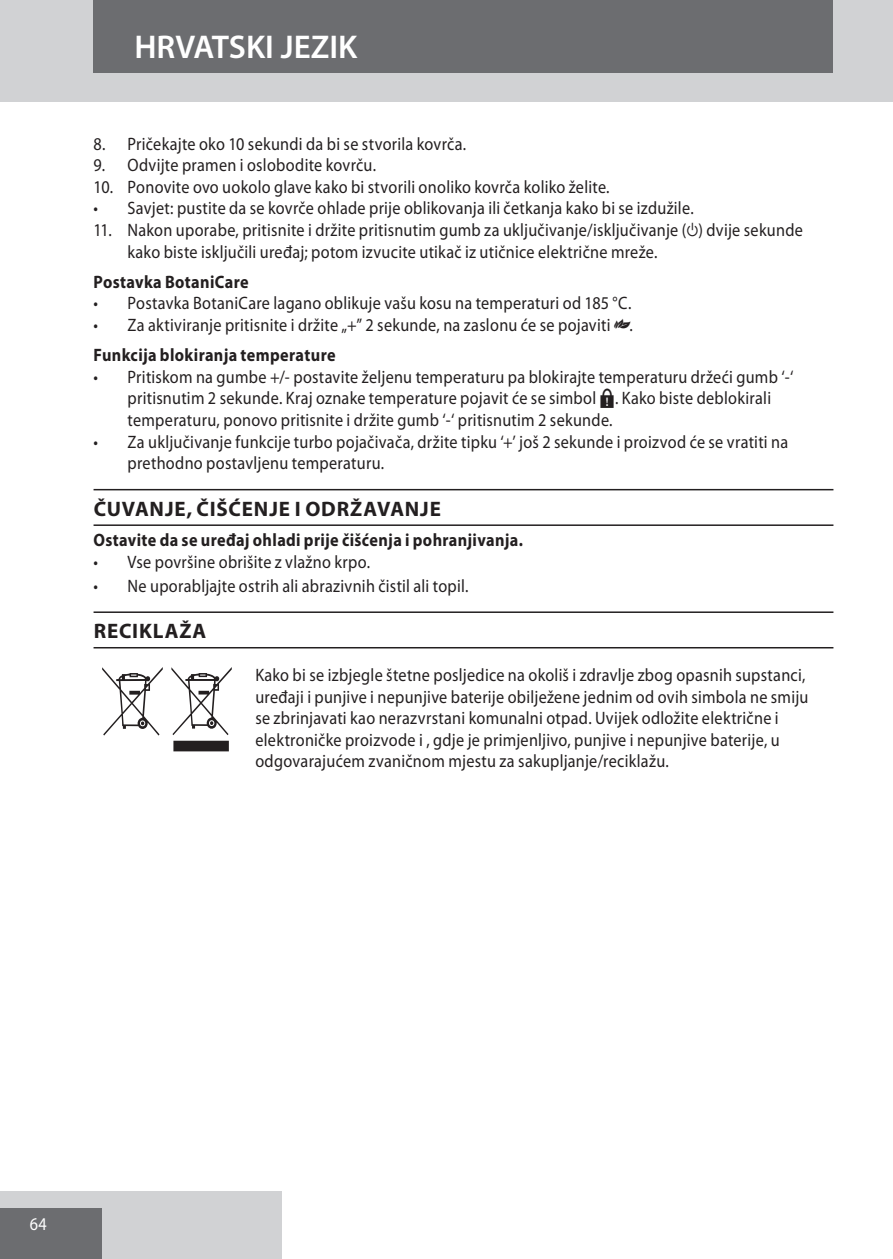
<style>
.page{position:relative;width:893px;height:1259px;background:#fff}
.page>*{position:absolute;margin:0;border:0;box-sizing:border-box;transform-origin:0 0}
.default{font:120px "Myriad Mine";color:#231f20;scale:.9 1}
.t1{font:600 33px "Myriad Pro";color:#fff}
.heading{font:700 21px "Myriad Pro";letter-spacing:.04em;color:#231f20}
.default-2{font:18px/21.6px "Myriad Pro";letter-spacing:.015em;color:#231f20;scale:.9 1}
.default-3{font:700 18px "Myriad Pro";letter-spacing:.02em;color:#231f20;scale:.9 1}
.Subheading{font:700 18px "Myriad Pro";letter-spacing:.02em;color:#231f20;scale:.9 1}
.t2{font:18px "Myriad Pro";color:#fff;scale:.9 1}
.s1{font-family:"Myriad Dribsn Drabs"}
.s2{font-family:"Myriad More"}
.s3{font-family:"Myriad Points"}
</style>
<div class="page">
<div style="left:0;top:0;width:893px;height:102px;background:#d1d2d4"></div>
<div style="left:0;top:1191px;width:282px;height:68px;background:#d1d2d4"></div>
<div style="left:0;top:1208px;width:102px;height:51px;background:#6c6d70"></div>
<div style="left:94px;top:0;width:739px;height:73px;background:#6c6d70"></div>
<hr style="left:94px;top:489px;width:739px;height:1px;background:#231f20">
<hr style="left:94px;top:524px;width:739px;height:2px;background:#231f20">
<hr style="left:94px;top:611px;width:739px;height:2px;background:#231f20">
<hr style="left:94px;top:647px;width:739px;height:1px;background:#231f20">
<p class="t1" style="left:134px;top:28px;width:224px">HRVATSKI JEZIK</p>
<p class="default-2" style="left:94px;top:133px;width:416px">8. Pričekajte oko 10 sekundi da bi se stvorila kovrča.</p>
<p class="default-2" style="left:94px;top:155px;width:316px">9. Odvijte pramen i oslobodite kovrču.</p>
<p class="default-2" style="left:94px;top:176px;width:575px">10. Ponovite ovo uokolo glave kako bi stvorili onoliko kovrča koliko želite.</p>
<p class="default-2" style="left:94px;top:198px;width:668px">• Savjet: pustite da se kovrče ohlade prije oblikovanja ili četkanja kako bi se izdužile.</p>
<p class="default-2" style="left:128px;top:219px;width:752px;text-indent:-34px">11. Nakon uporabe, pritisnite i držite pritisnutim gumb za uključivanje/isključivanje (<span class="s1">C</span>) dvije sekunde kako biste isključili uređaj; potom izvucite utikač iz utičnice električne mreže.</p>
<p class="Subheading" style="left:94px;top:272px;width:174px">Postavka BotaniCare</p>
<p class="default-2" style="left:94px;top:293px;width:599px">• Postavka BotaniCare lagano oblikuje vašu kosu na temperaturi od 185 °C.</p>
<p class="default-2" style="left:94px;top:314px;width:601px">• Za aktiviranje pritisnite i držite „+” 2 sekunde, na zaslonu će se pojaviti <span class="s2">L</span>.</p>
<p class="Subheading" style="left:94px;top:345px;width:271px">Funkcija blokiranja temperature</p>
<p class="default-2" style="left:128px;top:366px;width:741px;text-indent:-34px">• Pritiskom na gumbe +/- postavite željenu temperaturu pa blokirajte temperaturu držeći gumb ‘-‘ pritisnutim 2 sekunde. Kraj oznake temperature pojavit će se simbol <span class="s3">B</span>. Kako biste deblokirali temperaturu, ponovo pritisnite i držite gumb ‘-‘ pritisnutim 2 sekunde.</p>
<p class="default-2" style="left:128px;top:431px;width:735px;text-indent:-34px">• Za uključivanje funkcije turbo pojačivača, držite tipku ‘+’ još 2 sekunde i proizvod će se vratiti na prethodno postavljenu temperaturu.</p>
<p class="heading" style="left:94px;top:497px;width:349px">ČUVANJE, ČIŠĆENJE I ODRŽAVANJE</p>
<p class="default-3" style="left:94px;top:530px;width:479px">Ostavite da se uređaj ohladi prije čišćenja i pohranjivanja.</p>
<p class="default-2" style="left:94px;top:551px;width:309px">• Vse površine obrišite z vlažno krpo.</p>
<p class="default-2" style="left:94px;top:575px;width:418px">• Ne uporabljajte ostrih ali abrazivnih čistil ali topil.</p>
<p class="heading" style="left:94px;top:619px;width:114px">RECIKLAŽA</p>
<p class="default" style="left:102px;top:650px;width:151px">W</p>
<p class="default-2" style="left:255px;top:664px;width:616px">Kako bi se izbjegle štetne posljedice na okoliš i zdravlje zbog opasnih supstanci, uređaji i punjive i nepunjive baterije obilježene jednim od ovih simbola ne smiju se zbrinjavati kao nerazvrstani komunalni otpad. Uvijek odložite električne i elektroničke proizvode i , gdje je primjenljivo, punjive i nepunjive baterije, u odgovarajućem zvaničnom mjestu za sakupljanje/reciklažu.</p>
<p class="t2" style="left:30px;top:1214px;width:21px">64</p>
</div>
